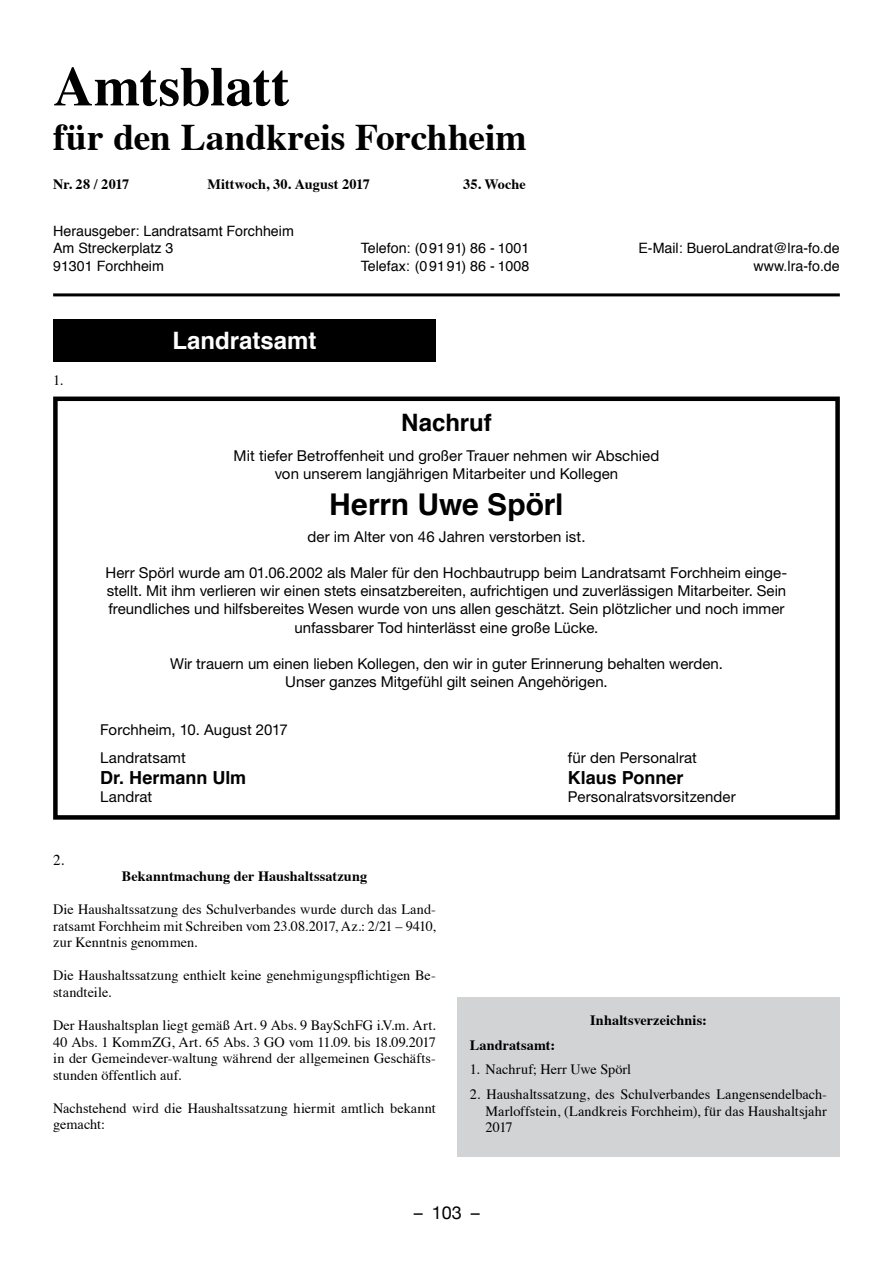
<style>
.page{position:relative;width:893px;height:1263px;background:#fff}
.page>*{position:absolute;margin:0;border:0;box-sizing:border-box;transform-origin:0 0}
.t1{font:700 55.5px "Times";letter-spacing:-.005em;color:#000}
.t2{font:700 37.5px "Times";letter-spacing:-.005em;color:#000}
.t3{font:700 30px "Helvetica";letter-spacing:-.005em;color:#000}
.t4{font:700 24px "Helvetica";color:#fff}
.t5{font:700 24px "Helvetica";letter-spacing:-.005em;color:#000}
.t6{font:700 18px "Helvetica";color:#000}
.t7{font:18px "Helvetica Neue";color:#000}
.t8{font:15px/18px "Helvetica Neue";color:#000;text-align:center}
.t9{font:15px "Times";color:#000}
.t10{font:14.25px/16.5px "Times";color:#000;text-align:justify}
.t11{font:14.25px/17.2px "Helvetica";color:#000}
.t12{font:700 14.25px "Times";letter-spacing:.005em;color:#000}
</style>
<div class="page">
<hr style="left:53px;top:293px;width:787px;height:3px;background:#000">
<div style="left:457px;top:997px;width:383px;height:160px;background:#d1d3d4"></div>
<div style="left:53px;top:319px;width:383px;height:42px;background:#000"></div>
<div style="left:53px;top:396px;width:787px;height:424px;border:4px solid #000"></div>
<h1 class="t1" style="left:53px;top:34px;width:238px">Amtsblatt</h1>
<h2 class="t2" style="left:53px;top:102px;width:475px">für den Landkreis Forchheim</h2>
<p class="t12" style="left:53px;top:171px;width:78px">Nr. 28 / 2017</p>
<p class="t12" style="left:207px;top:171px;width:164px">Mittwoch, 30. August 2017</p>
<p class="t12" style="left:463px;top:171px;width:64px">35. Woche</p>
<p class="t11" style="left:53px;top:223px;width:242px">Herausgeber: Landratsamt Forchheim<br>Am Streckerplatz 3</p>
<p class="t11" style="left:361px;top:240px;width:170px">Telefon: (09191) 86 - 1001</p>
<p class="t11" style="left:638px;top:240px;width:203px">E-Mail: BueroLandrat@lra-fo.de</p>
<p class="t11" style="left:53px;top:257px;width:112px">91301 Forchheim</p>
<p class="t11" style="left:361px;top:257px;width:170px">Telefax: (09191) 86 - 1008</p>
<p class="t11" style="left:753px;top:257px;width:88px">www.lra-fo.de</p>
<p class="t10" style="left:53px;top:371px;width:11px">1.</p>
<p class="t9" style="left:53px;top:846px;width:13px">2.</p>
<h3 class="t4" style="left:172px;top:321px;width:146px">Landratsamt</h3>
<h3 class="t5" style="left:401px;top:404px;width:92px">Nachruf</h3>
<p class="t8" style="left:234px;top:447px;width:427px">Mit tiefer Betroffenheit und großer Trauer nehmen wir Abschied von unserem langjährigen Mitarbeiter und Kollegen</p>
<h3 class="t3" style="left:329px;top:481px;width:236px">Herrn Uwe Spörl</h3>
<p class="t8" style="left:307px;top:528px;width:280px">der im Alter von 46 Jahren verstorben ist.</p>
<p class="t8" style="left:106px;top:564px;width:683px">Herr Spörl wurde am 01.06.2002 als Maler für den Hochbautrupp beim Landratsamt Forchheim einge&shy;stellt. Mit ihm verlieren wir einen stets einsatzbereiten, aufrichtigen und zuverlässigen Mitarbeiter. Sein freundliches und hilfsbereites Wesen wurde von uns allen geschätzt. Sein plötzlicher und noch immer unfassbarer Tod hinterlässt eine große Lücke.</p>
<p class="t8" style="left:170px;top:654px;width:554px">Wir trauern um einen lieben Kollegen, den wir in guter Erinnerung behalten werden.<br>Unser ganzes Mitgefühl gilt seinen Angehörigen.</p>
<p class="t8" style="left:100px;top:715px;width:189px;line-height:28.5px;text-align:left">Forchheim, 10. August 2017<br>Landratsamt</p>
<p class="t8" style="left:568px;top:748px;width:131px">für den Personalrat</p>
<p class="t6" style="left:100px;top:763px;width:148px">Dr. Hermann Ulm</p>
<p class="t6" style="left:568px;top:763px;width:117px">Klaus Ponner</p>
<p class="t8" style="left:100px;top:787px;width:54px">Landrat</p>
<p class="t8" style="left:568px;top:787px;width:169px">Personalratsvorsitzender</p>
<p class="t12" style="left:122px;top:863px;width:247px">Bekanntmachung der Haushaltssatzung</p>
<p class="t10" style="left:53px;top:900px;width:384px">Die Haushaltssatzung des Schulverbandes wurde durch das Land&shy;ratsamt Forchheim mit Schreiben vom 23.08.2017, Az.: 2/21 – 9410, zur Kenntnis genommen.</p>
<p class="t10" style="left:53px;top:966px;width:384px">Die Haushaltssatzung enthielt keine genehmigungspflichtigen Be&shy;standteile.</p>
<p class="t10" style="left:53px;top:1016px;width:384px">Der Haushaltsplan liegt gemäß Art. 9 Abs. 9 BaySchFG i.V.m. Art.<br>40 Abs. 1 KommZG, Art. 65 Abs. 3 GO vom 11.09. bis 18.09.2017 in der Gemeindever-waltung während der allgemeinen Geschäfts&shy;stunden öffentlich auf.</p>
<p class="t10" style="left:53px;top:1098px;width:384px">Nachstehend wird die Haushaltssatzung hiermit amtlich bekannt gemacht:</p>
<p class="t12" style="left:590px;top:1006px;width:118px">Inhaltsverzeichnis:</p>
<p class="t12" style="left:470px;top:1031px;width:87px">Landratsamt:</p>
<p class="t10" style="left:470px;top:1060px;width:163px">1. Nachruf; Herr Uwe Spörl</p>
<p class="t10" style="left:486px;top:1085px;width:343px;text-indent:-16px">2. Haushaltssatzung, des Schulverbandes Langensendelbach-Marloffstein, (Landkreis Forchheim), für das Haushaltsjahr 2017</p>
<p class="t7" style="left:414px;top:1197px;width:68px">– 103 –</p>
</div>
